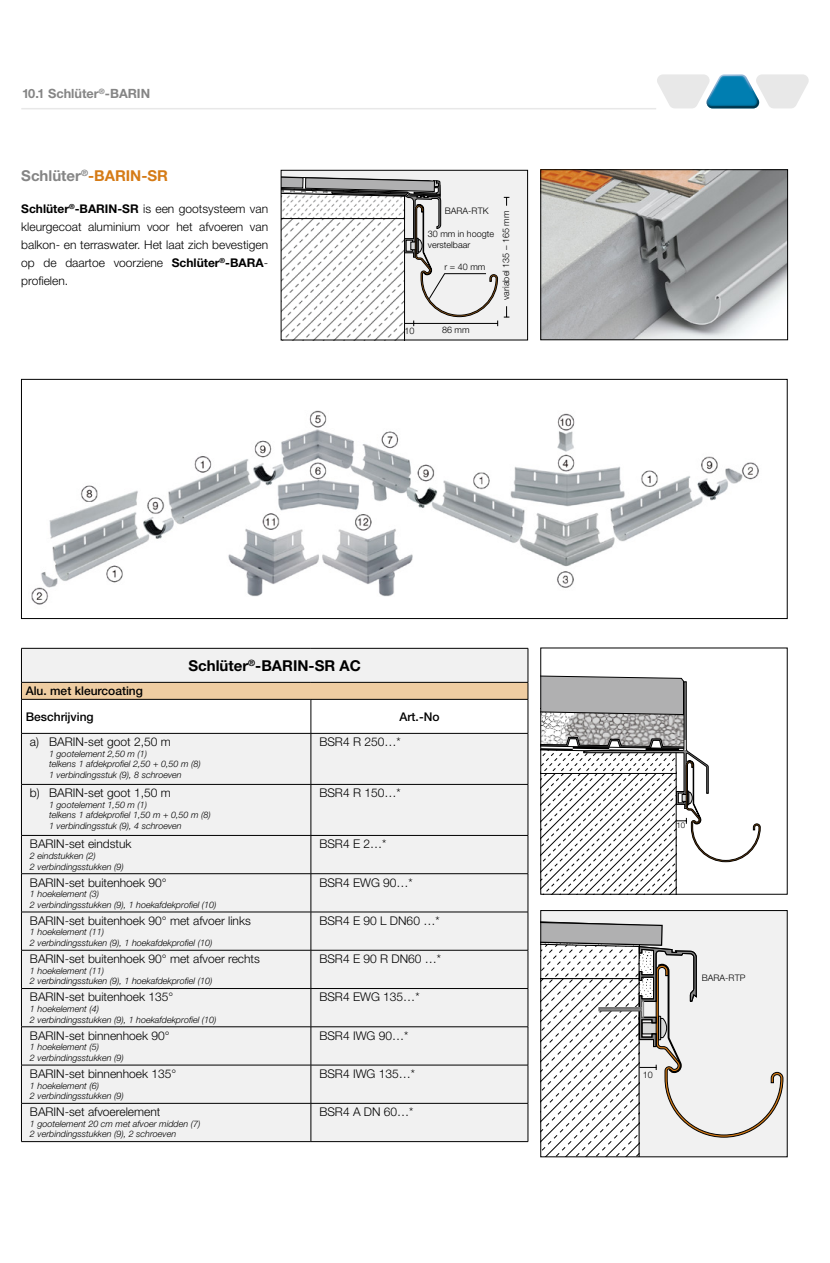
<style>
.page{position:relative;width:830px;height:1263px;background:#fff}
.page>*{position:absolute;margin:0;border:0;box-sizing:border-box;transform-origin:0 0}
.t1{font:700 15px "Helvetica Neue LT Pro";color:#000}
.t2{font:700 15px "Helvetica Neue LT Pro";color:#d57b16}
.t3{font:700 12.75px "Helvetica Neue LT Pro";color:#858585}
.t4{font:300 12px/18px "Helvetica Neue LT Pro";color:#000;text-align:justify}
.t5{font:500 12px/25.5px "Helvetica Neue LT Pro";color:#000}
.t6{font:italic 300 9px/10.6px "Helvetica Neue LT Pro";color:#000}
.t7{font:300 9px/10.8px "Helvetica Neue LT Pro";color:#000}
.t8{font:300 7.95px "Helvetica Neue LT Pro";color:#000}
.s1{color:#858585}
.s2{font-weight:700}
</style>
<div class="page">
<svg style="left:283px;top:172px;width:242px;height:166px"></svg>
<div style="left:281px;top:170px;width:246px;height:170px;border:1px solid #000"></div>
<img style="left:542px;top:171px;width:243px;height:167px">
<div style="left:540px;top:169px;width:247px;height:171px;border:1px solid #000"></div>
<img style="left:31px;top:410px;width:728px;height:195px">
<div style="left:21px;top:379px;width:766px;height:240px;border:1px solid #000"></div>
<div style="left:22px;top:649px;width:505px;height:492px;background:#f1f1f1"></div>
<div style="left:22px;top:734px;width:288px;height:407px;background:#f1f1f1"></div>
<hr style="left:21px;top:733px;width:1px;height:51px;background:#000">
<hr style="left:310px;top:733px;width:1px;height:51px;background:#000">
<hr style="left:21px;top:784px;width:290px;height:1px;background:#000">
<hr style="left:21px;top:784px;width:1px;height:51px;background:#000">
<hr style="left:310px;top:784px;width:1px;height:51px;background:#000">
<hr style="left:21px;top:835px;width:290px;height:1px;background:#000">
<hr style="left:21px;top:836px;width:1px;height:37px;background:#000">
<hr style="left:310px;top:836px;width:1px;height:37px;background:#000">
<hr style="left:21px;top:873px;width:290px;height:1px;background:#000">
<hr style="left:21px;top:874px;width:1px;height:38px;background:#000">
<hr style="left:310px;top:874px;width:1px;height:38px;background:#000">
<hr style="left:21px;top:912px;width:290px;height:1px;background:#000">
<hr style="left:21px;top:912px;width:1px;height:38px;background:#000">
<hr style="left:310px;top:912px;width:1px;height:38px;background:#000">
<hr style="left:21px;top:950px;width:290px;height:1px;background:#000">
<hr style="left:21px;top:950px;width:1px;height:38px;background:#000">
<hr style="left:310px;top:950px;width:1px;height:38px;background:#000">
<hr style="left:21px;top:988px;width:290px;height:1px;background:#000">
<hr style="left:21px;top:989px;width:1px;height:37px;background:#000">
<hr style="left:310px;top:989px;width:1px;height:37px;background:#000">
<hr style="left:21px;top:1026px;width:290px;height:1px;background:#000">
<hr style="left:21px;top:1027px;width:1px;height:38px;background:#000">
<hr style="left:310px;top:1027px;width:1px;height:38px;background:#000">
<hr style="left:21px;top:1065px;width:290px;height:1px;background:#000">
<hr style="left:21px;top:1065px;width:1px;height:38px;background:#000">
<hr style="left:310px;top:1065px;width:1px;height:38px;background:#000">
<hr style="left:21px;top:1103px;width:290px;height:1px;background:#000">
<hr style="left:21px;top:1103px;width:1px;height:38px;background:#000">
<hr style="left:310px;top:1103px;width:1px;height:38px;background:#000">
<hr style="left:21px;top:1141px;width:290px;height:1px;background:#000">
<hr style="left:21px;top:648px;width:290px;height:1px;background:#000">
<hr style="left:21px;top:648px;width:1px;height:34px;background:#000">
<hr style="left:311px;top:648px;width:217px;height:1px;background:#000">
<hr style="left:527px;top:648px;width:1px;height:34px;background:#000">
<svg style="left:21px;top:682px;width:507px;height:51px"></svg>
<hr style="left:21px;top:699px;width:290px;height:1px;background:#000">
<hr style="left:21px;top:699px;width:1px;height:34px;background:#000">
<hr style="left:311px;top:699px;width:217px;height:1px;background:#000">
<hr style="left:310px;top:699px;width:1px;height:34px;background:#000">
<hr style="left:527px;top:699px;width:1px;height:34px;background:#000">
<hr style="left:21px;top:733px;width:290px;height:1px;background:#000">
<hr style="left:311px;top:733px;width:217px;height:1px;background:#000">
<hr style="left:527px;top:733px;width:1px;height:51px;background:#000">
<hr style="left:311px;top:784px;width:217px;height:1px;background:#000">
<hr style="left:527px;top:784px;width:1px;height:51px;background:#000">
<hr style="left:311px;top:835px;width:217px;height:1px;background:#000">
<hr style="left:527px;top:836px;width:1px;height:37px;background:#000">
<hr style="left:311px;top:873px;width:217px;height:1px;background:#000">
<hr style="left:527px;top:874px;width:1px;height:38px;background:#000">
<hr style="left:311px;top:912px;width:217px;height:1px;background:#000">
<hr style="left:527px;top:912px;width:1px;height:38px;background:#000">
<hr style="left:311px;top:950px;width:217px;height:1px;background:#000">
<hr style="left:527px;top:950px;width:1px;height:38px;background:#000">
<hr style="left:311px;top:988px;width:217px;height:1px;background:#000">
<hr style="left:527px;top:989px;width:1px;height:37px;background:#000">
<hr style="left:311px;top:1026px;width:217px;height:1px;background:#000">
<hr style="left:527px;top:1027px;width:1px;height:38px;background:#000">
<hr style="left:311px;top:1065px;width:217px;height:1px;background:#000">
<hr style="left:527px;top:1065px;width:1px;height:38px;background:#000">
<hr style="left:311px;top:1103px;width:217px;height:1px;background:#000">
<hr style="left:527px;top:1103px;width:1px;height:38px;background:#000">
<hr style="left:311px;top:1141px;width:217px;height:1px;background:#000">
<svg style="left:542px;top:912px;width:243px;height:243px"></svg>
<div style="left:540px;top:910px;width:247px;height:247px;border:1px solid #000"></div>
<svg style="left:542px;top:675px;width:218px;height:217px"></svg>
<hr style="left:21px;top:108px;width:635px;height:1px;background:#e8e8e8">
<svg style="left:657px;top:74px;width:151px;height:34px"></svg>
<h2 class="t3" style="left:22px;top:86px;width:129px">10.1 Schlüter<sup>®</sup>-BARIN</h2>
<h1 class="t2" style="left:21px;top:166px;width:148px"><span class="s1">Schlüter</span><sup>®</sup>-BARIN-SR</h1>
<h3 class="t4" style="left:21px;top:199px;width:248px"><span class="s2">Schlüter</span><sup>®</sup><span class="s2">-BARIN-SR</span> is een gootsysteem van kleurgecoat aluminium voor het afvoeren van balkon- en terraswater. Het laat zich bevestigen op de daartoe voorziene <span class="s2">Schlüter</span><sup>®</sup><span class="s2">-BARA&shy;</span>profielen.</h3>
<p class="t7" style="left:404px;top:325px;width:12px">10</p>
<p class="t7" style="left:444px;top:205px;width:45px">BARA-RTK</p>
<p class="t7" style="left:427px;top:228px;width:68px">30 mm in hoogte verstelbaar</p>
<p class="t7" style="left:444px;top:261px;width:42px">r = 40 mm</p>
<p class="t7" style="left:500px;top:300px;width:91px;rotate:-90deg">variabel 135 – 165 mm</p>
<p class="t7" style="left:442px;top:324px;width:29px">86 mm</p>
<h3 class="t5" style="left:26px;top:678px;width:119px">Alu. met kleurcoating<br>Beschrijving</h3>
<h1 class="t1" style="left:188px;top:656px;width:174px">Schlüter<sup>®</sup>-BARIN-SR AC</h1>
<h3 class="t5" style="left:399px;top:703px;width:42px">Art.-No</h3>
<h3 class="t4" style="left:30px;top:733px;width:142px">a) BARIN-set goot 2,50 m</h3>
<p class="t6" style="left:49px;top:748px;width:153px">1 gootelement 2,50 m (1)<br>telkens 1 afdekprofiel 2,50 + 0,50 m (8)<br>1 verbindingsstuk (9), 8 schroeven</p>
<h3 class="t4" style="left:319px;top:733px;width:83px">BSR4 R 250…*</h3>
<h3 class="t4" style="left:30px;top:784px;width:142px">b) BARIN-set goot 1,50 m</h3>
<p class="t6" style="left:49px;top:799px;width:163px">1 gootelement 1,50 m (1)<br>telkens 1 afdekprofiel 1,50 m + 0,50 m (8)<br>1 verbindingsstuk (9), 4 schroeven</p>
<h3 class="t4" style="left:319px;top:784px;width:83px">BSR4 R 150…*</h3>
<h3 class="t4" style="left:30px;top:835px;width:103px">BARIN-set eindstuk</h3>
<p class="t6" style="left:30px;top:850px;width:95px">2 eindstukken (2)<br>2 verbindingsstukken (9)</p>
<h3 class="t4" style="left:319px;top:835px;width:68px">BSR4 E 2…*</h3>
<h3 class="t4" style="left:30px;top:873px;width:138px">BARIN-set buitenhoek 90°</h3>
<p class="t6" style="left:30px;top:888px;width:188px">1 hoekelement (3)<br>2 verbindingsstukken (9), 1 hoekafdekprofiel (10)</p>
<h3 class="t4" style="left:319px;top:873px;width:95px">BSR4 EWG 90…*</h3>
<h3 class="t4" style="left:30px;top:911px;width:222px">BARIN-set buitenhoek 90° met afvoer links</h3>
<p class="t6" style="left:30px;top:927px;width:184px">1 hoekelement (11)<br>2 verbindingsstuken (9), 1 hoekafdekprofiel (10)</p>
<h3 class="t4" style="left:319px;top:911px;width:122px">BSR4 E 90 L DN60 …*</h3>
<h3 class="t4" style="left:30px;top:949px;width:231px">BARIN-set buitenhoek 90° met afvoer rechts</h3>
<p class="t6" style="left:30px;top:965px;width:184px">1 hoekelement (11)<br>2 verbindingsstuken (9), 1 hoekafdekprofiel (10)</p>
<h3 class="t4" style="left:319px;top:949px;width:123px">BSR4 E 90 R DN60 …*</h3>
<h3 class="t4" style="left:30px;top:988px;width:145px">BARIN-set buitenhoek 135°</h3>
<p class="t6" style="left:30px;top:1003px;width:188px">1 hoekelement (4)<br>2 verbindingsstukken (9), 1 hoekafdekprofiel (10)</p>
<h3 class="t4" style="left:319px;top:988px;width:102px">BSR4 EWG 135…*</h3>
<h3 class="t4" style="left:30px;top:1026px;width:141px">BARIN-set binnenhoek 90°</h3>
<p class="t6" style="left:30px;top:1041px;width:95px">1 hoekelement (5)<br>2 verbindingsstukken (9)</p>
<h3 class="t4" style="left:319px;top:1026px;width:90px">BSR4 IWG 90…*</h3>
<h3 class="t4" style="left:30px;top:1064px;width:148px">BARIN-set binnenhoek 135°</h3>
<p class="t6" style="left:30px;top:1080px;width:95px">1 hoekelement (6)<br>2 verbindingsstukken (9)</p>
<h3 class="t4" style="left:319px;top:1064px;width:97px">BSR4 IWG 135…*</h3>
<h3 class="t4" style="left:30px;top:1103px;width:132px">BARIN-set afvoerelement</h3>
<p class="t6" style="left:30px;top:1118px;width:172px">1 gootelement 20 cm met afvoer midden (7)<br>2 verbindingsstukken (9), 2 schroeven</p>
<h3 class="t4" style="left:319px;top:1103px;width:96px">BSR4 A DN 60…*</h3>
<p class="t8" style="left:676px;top:821px;width:10px">10</p>
<p class="t7" style="left:642px;top:1069px;width:12px">10</p>
<p class="t7" style="left:701px;top:972px;width:45px">BARA-RTP</p>
</div>
